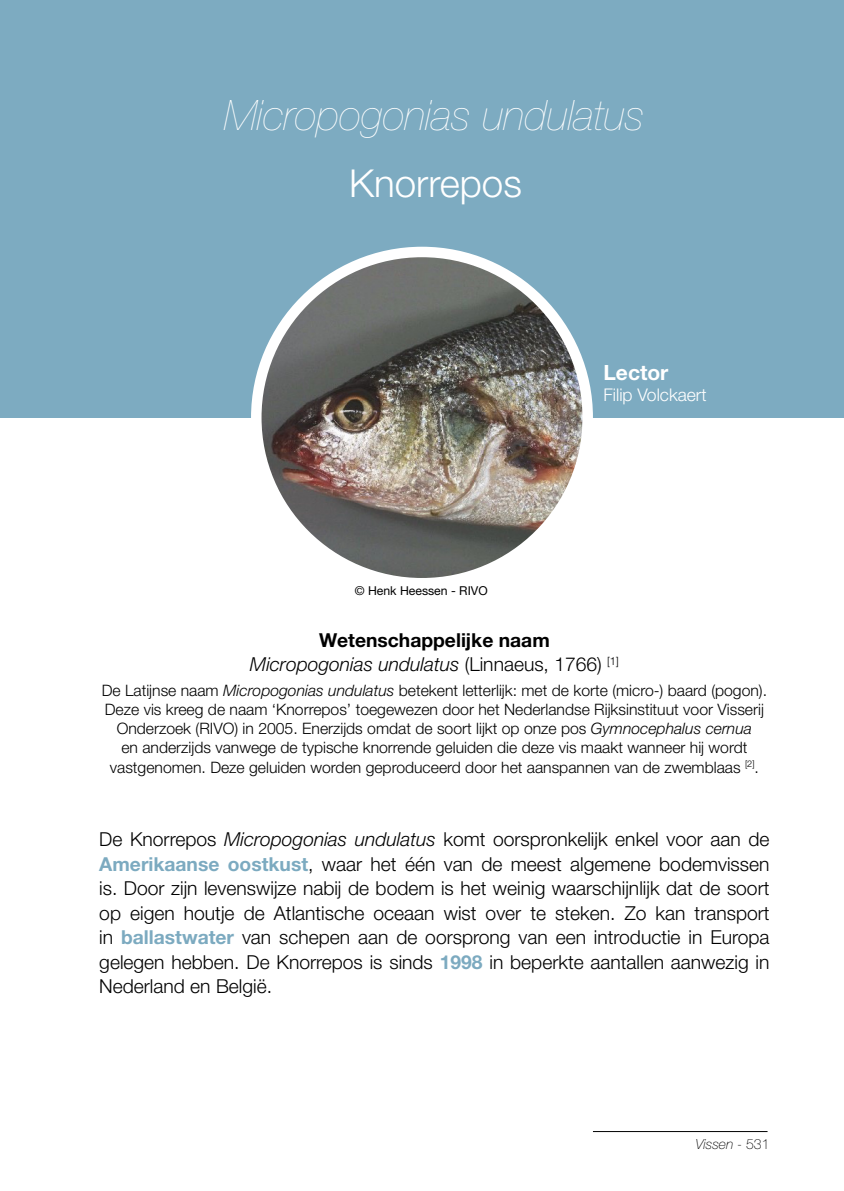
<style>
.page{position:relative;width:844px;height:1191px;background:#fff}
.page>*{position:absolute;margin:0;border:0;box-sizing:border-box;transform-origin:0 0}
.t1{font:italic 200 42px "Helvetica Neue LT Pro";color:#fff}
.t2{font:300 38.5px "Helvetica Neue LT Pro";color:#fff}
.t3{font:700 21px "Helvetica Neue LT Pro";color:#fff}
.t4{font:300 19.25px/24.5px "Helvetica Neue LT Pro";color:#000;text-align:justify}
.t5{font:italic 300 19.25px "Helvetica Neue LT Std";color:#000}
.t6{font:700 19.25px "Helvetica Neue LT Pro";color:#000}
.t7{font:300 17.5px "Helvetica Neue LT Pro";color:#fff}
.t8{font:300 15.75px/19.2px "Helvetica Neue LT Pro";color:#000;text-align:center}
.t9{font:italic 100 14px "Helvetica Neue LT Std";color:#000}
.t10{font:12.25px "Helvetica Neue LT Pro";color:#000}
.s1{font-family:"Helvetica Neue LT Pro";font-style:normal}
.s2{font-family:"Helvetica Neue LT Std";font-style:italic}
.s3{font-weight:700;color:#7caac0}
</style>
<div class="page">
<div style="left:0;top:0;width:843px;height:417px;background:#7dabc1"></div>
<hr style="left:592px;top:1131px;width:175px;height:1px;background:#000">
<img style="left:256px;top:253px;width:331px;height:324px">
<div style="left:251px;top:247px;width:341px;height:341px;border:10px solid #fff;border-radius:50%"></div>
<h1 class="t1" style="left:224px;top:91px;width:422px">Micropogonias undulatus</h1>
<h2 class="t2" style="left:349px;top:160px;width:174px">Knorrepos</h2>
<p class="t10" style="left:355px;top:583px;width:134px">© Henk Heessen - RIVO</p>
<p class="t3" style="left:603px;top:359px;width:66px">Lector</p>
<p class="t7" style="left:603px;top:384px;width:105px">Filip Volckaert</p>
<p class="t6" style="left:319px;top:628px;width:232px">Wetenschappelijke naam</p>
<p class="t5" style="left:250px;top:653px;width:370px">Micropogonias undulatus <span class="s1">(Linnaeus, 1766)</span> <sup>[1]</sup></p>
<p class="t8" style="left:102px;top:680px;width:666px">De Latijnse naam <span class="s2">Micropogonias undulatus</span> betekent letterlijk: met de korte (micro-) baard (pogon).<br>Deze vis kreeg de naam ‘Knorrepos’ toegewezen door het Nederlandse Rijksinstituut voor Visserij Onderzoek (RIVO) in 2005. Enerzijds omdat de soort lijkt op onze pos <span class="s2">Gymnocephalus cernua<br></span>en anderzijds vanwege de typische knorrende geluiden die deze vis maakt wanneer hij wordt vastgenomen. Deze geluiden worden geproduceerd door het aanspannen van de zwemblaas <sup>[2]</sup>.</p>
<p class="t4" style="left:99px;top:826px;width:671px">De Knorrepos <span class="s2">Micropogonias undulatus</span> komt oorspronkelijk enkel voor aan de <span class="s3">Amerikaanse oostkust</span>, waar het één van de meest algemene bodemvissen is. Door zijn levenswijze nabij de bodem is het weinig waarschijnlijk dat de soort op eigen houtje de Atlantische oceaan wist over te steken. Zo kan transport in <span class="s3">ballastwater</span> van schepen aan de oorsprong van een introductie in Europa gelegen hebben. De Knorrepos is sinds <span class="s3">1998</span> in beperkte aantallen aanwezig in Nederland en België.</p>
<p class="t9" style="left:695px;top:1136px;width:76px">Vissen <span class="s1">- 531</span></p>
</div>
